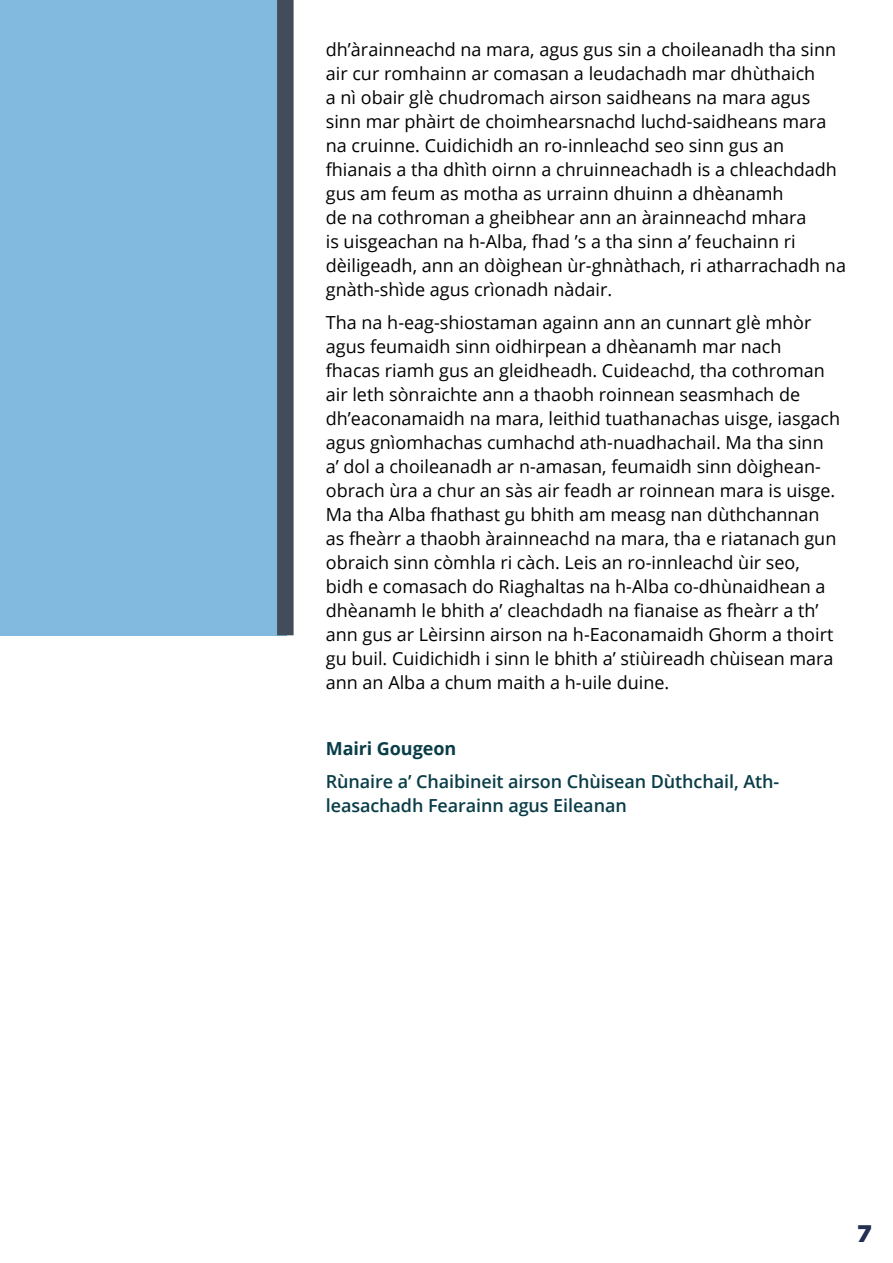
<style>
.page{position:relative;width:893px;height:1263px;background:#fff}
.page>*{position:absolute;margin:0;border:0;box-sizing:border-box;transform-origin:0 0}
.t1{font:900 24px "Gotham";color:#252f51}
.Body_no_indent{font:18px/24px "Open Sans";color:#000}
.Body_no_indent-2{font:600 18px/24px "Open Sans";letter-spacing:-.005em;color:#093d47}
.Body_no_indent-3{font:700 18px "Open Sans";letter-spacing:-.005em;color:#093d47}
</style>
<div class="page">
<div style="left:0;top:0;width:286px;height:635px;background:#82b9de"></div>
<div style="left:277px;top:0;width:17px;height:635px;background:#424c5b"></div>
<h2 class="Body_no_indent" style="left:326px;top:37px;width:522px">dh’àrainneachd na mara, agus gus sin a choileanadh tha sinn air cur romhainn ar comasan a leudachadh mar dhùthaich<br>a nì obair glè chudromach airson saidheans na mara agus sinn mar phàirt de choimhearsnachd luchd-saidheans mara na cruinne. Cuidichidh an ro-innleachd seo sinn gus an fhianais a tha dhìth oirnn a chruinneachadh is a chleachdadh gus am feum as motha as urrainn dhuinn a dhèanamh<br>de na cothroman a gheibhear ann an àrainneachd mhara<br>is uisgeachan na h-Alba, fhad ’s a tha sinn a’ feuchainn ri dèiligeadh, ann an dòighean ùr-ghnàthach, ri atharrachadh na gnàth-shìde agus crìonadh nàdair.</h2>
<h2 class="Body_no_indent" style="left:326px;top:310px;width:516px">Tha na h-eag-shiostaman againn ann an cunnart glè mhòr agus feumaidh sinn oidhirpean a dhèanamh mar nach fhacas riamh gus an gleidheadh. Cuideachd, tha cothroman air leth sònraichte ann a thaobh roinnean seasmhach de dh’eaconamaidh na mara, leithid tuathanachas uisge, iasgach agus gnìomhachas cumhachd ath-nuadhachail. Ma tha sinn a’ dol a choileanadh ar n-amasan, feumaidh sinn dòighean&shy;obrach ùra a chur an sàs air feadh ar roinnean mara is uisge.<br>Ma tha Alba fhathast gu bhith am measg nan dùthchannan as fheàrr a thaobh àrainneachd na mara, tha e riatanach gun obraich sinn còmhla ri càch. Leis an ro-innleachd ùir seo, bidh e comasach do Riaghaltas na h-Alba co-dhùnaidhean a dhèanamh le bhith a’ cleachdadh na fianaise as fheàrr a th’ ann gus ar Lèirsinn airson na h-Eaconamaidh Ghorm a thoirt gu buil. Cuidichidh i sinn le bhith a’ stiùireadh chùisean mara ann an Alba a chum maith a h-uile duine.</h2>
<h2 class="Body_no_indent-3" style="left:326px;top:736px;width:132px">Mairi Gougeon</h2>
<h2 class="Body_no_indent-2" style="left:326px;top:769px;width:455px">Rùnaire a’ Chaibineit airson Chùisean Dùthchail, Ath&shy;leasachadh Fearainn agus Eileanan</h2>
<h1 class="t1" style="left:857px;top:1219px;width:16px">7</h1>
</div>
